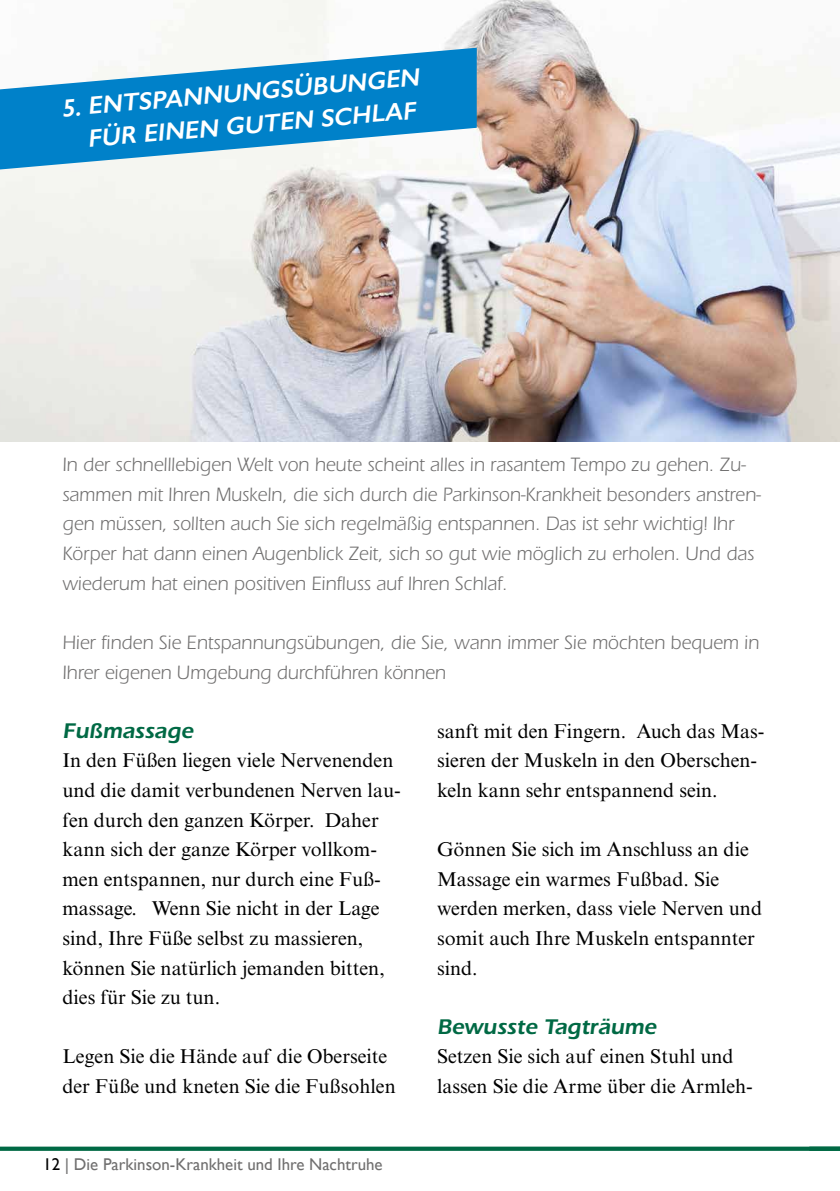
<style>
.page{position:relative;width:840px;height:1191px;background:#fff}
.page>*{position:absolute;margin:0;border:0;box-sizing:border-box;transform-origin:0 0}
.t1{font:italic 600 24.8px/32.6px "Gill Sans";color:#fff;text-align:right}
.t2{font:600 22px "ITC Eras Std";color:#006944}
.t3{font:20px/29.6px "Times New Roman MT Std";color:#000}
.t4{font:20px/29.6px "ITC Eras Std";color:#706f6f;scale:.95 1}
.t5{font:17px "Gill Sans";color:#706f6f}
.s1{color:#000}
</style>
<div class="page">
<svg style="left:0;top:1146px;width:808px;height:4px;background:#278060"></svg>
<svg style="left:808px;top:1146px;width:31px;height:4px"></svg>
<img style="left:0;top:0;width:839px;height:441px">
<svg style="left:0;top:48px;width:476px;height:123px;fill:#0081c9"></svg>
<p class="t1" style="left:60px;top:92px;width:360px;rotate:-5deg">5. ENTSPANNUNGSÜBUNGEN<br>FÜR EINEN GUTEN SCHLAF</p>
<p class="t4" style="left:62px;top:450px;width:736px">In der schnelllebigen Welt von heute scheint alles in rasantem Tempo zu gehen. Zu&shy;sammen mit Ihren Muskeln, die sich durch die Parkinson-Krankheit besonders anstren&shy;gen müssen, sollten auch Sie sich regelmäßig entspannen. Das ist sehr wichtig! Ihr Körper hat dann einen Augenblick Zeit, sich so gut wie möglich zu erholen. Und das wiederum hat einen positiven Einfluss auf Ihren Schlaf.</p>
<p class="t4" style="left:62px;top:628px;width:734px">Hier finden Sie Entspannungsübungen, die Sie, wann immer Sie möchten bequem in<br>Ihrer eigenen Umgebung durchführen können</p>
<p class="t2" style="left:62px;top:717px;width:134px">Fußmassage</p>
<p class="t3" style="left:62px;top:746px;width:339px">In den Füßen liegen viele Nervenenden und die damit verbundenen Nerven lau&shy;fen durch den ganzen Körper. Daher kann sich der ganze Körper vollkom&shy;men entspannen, nur durch eine Fuß&shy;massage. Wenn Sie nicht in der Lage sind, Ihre Füße selbst zu massieren, können Sie natürlich jemanden bitten, dies für Sie zu tun.</p>
<p class="t3" style="left:62px;top:1042px;width:334px">Legen Sie die Hände auf die Oberseite der Füße und kneten Sie die Fußsohlen</p>
<p class="t5" style="left:43px;top:1154px;width:340px"><span class="s1">12</span> | Die Parkinson-Krankheit und Ihre Nachtruhe</p>
<p class="t3" style="left:437px;top:716px;width:329px">sanft mit den Fingern. Auch das Mas&shy;sieren der Muskeln in den Oberschen&shy;keln kann sehr entspannend sein.</p>
<p class="t3" style="left:437px;top:834px;width:326px">Gönnen Sie sich im Anschluss an die<br>Massage ein warmes Fußbad. Sie werden merken, dass viele Nerven und somit auch Ihre Muskeln entspannter sind.</p>
<p class="t2" style="left:437px;top:1013px;width:223px">Bewusste Tagträume</p>
<p class="t3" style="left:437px;top:1042px;width:317px">Setzen Sie sich auf einen Stuhl und lassen Sie die Arme über die Armleh-</p>
</div>
